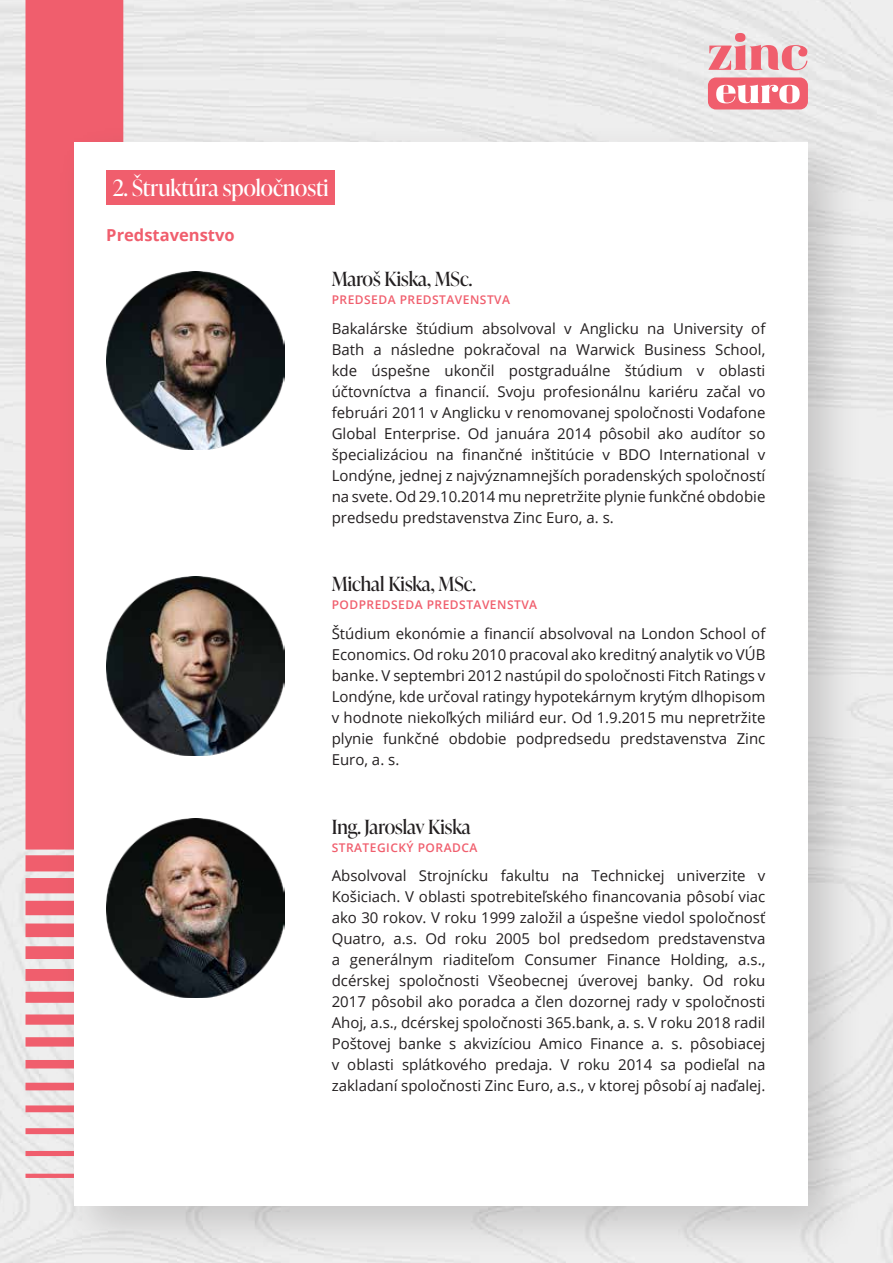
<style>
.page{position:relative;width:893px;height:1263px;background:#fff}
.page>*{position:absolute;margin:0;border:0;box-sizing:border-box;transform-origin:0 0}
.t1{font:22.5px "Ivy Presto Display";color:#fff}
.t2{font:19.5px "Ivy Presto Display";color:#231f20}
.t3{font:700 16.5px "Open Sans";color:#f05e6d}
.t4{font:15px/21px "Open Sans";color:#231f20;text-align:justify}
.t5{font:600 12px "Open Sans";letter-spacing:.04em;color:#f05e6d}
</style>
<div class="page">
<img style="left:0;top:0;width:893px;height:1263px">
<svg style="left:708px;top:33px;width:99px;height:37px"></svg>
<div style="left:708px;top:77px;width:100px;height:32px;background:#f05e6d;border-radius:8px"></div>
<svg style="left:716px;top:85px;width:84px;height:18px"></svg>
<svg style="left:26px;top:0;width:97px;height:1178px;fill:#f05e6d"></svg>
<div style="left:55px;top:123px;width:809px;height:1138px;background:#231f20;opacity:.2"></div>
<div style="left:74px;top:142px;width:734px;height:1063px;background:#fff"></div>
<img style="left:106px;top:271px;width:179px;height:179px">
<img style="left:106px;top:576px;width:179px;height:179px">
<img style="left:106px;top:818px;width:179px;height:179px">
<div style="left:106px;top:170px;width:229px;height:34px;background:#f05e6d"></div>
<h1 class="t1" style="left:113px;top:172px;width:218px">2. Štruktúra spoločnosti</h1>
<p class="t3" style="left:106px;top:224px;width:130px">Predstavenstvo</p>
<h2 class="t2" style="left:332px;top:265px;width:142px">Maroš Kiska, MSc.</h2>
<p class="t5" style="left:332px;top:292px;width:180px">PREDSEDA PREDSTAVENSTVA</p>
<p class="t4" style="left:332px;top:317px;width:435px">Bakalárske štúdium absolvoval v Anglicku na University of Bath a následne pokračoval na Warwick Business School, kde úspešne ukončil postgraduálne štúdium v oblasti účtovníctva a financií. Svoju profesionálnu kariéru začal vo februári 2011 v Anglicku v renomovanej spoločnosti Vodafone Global Enterprise. Od januára 2014 pôsobil ako audítor so špecializáciou na finančné inštitúcie v BDO International v Londýne, jednej z najvýznamnejších poradenských spoločností na svete. Od 29.10.2014 mu nepretržite plynie funkčné obdobie predsedu predstavenstva Zinc Euro, a. s.</p>
<h2 class="t2" style="left:332px;top:570px;width:146px">Michal Kiska, MSc.</h2>
<p class="t5" style="left:332px;top:597px;width:207px">PODPREDSEDA PREDSTAVENSTVA</p>
<p class="t4" style="left:332px;top:623px;width:435px">Štúdium ekonómie a financií absolvoval na London School of Economics. Od roku 2010 pracoval ako kreditný analytik vo VÚB banke. V septembri 2012 nastúpil do spoločnosti Fitch Ratings v Londýne, kde určoval ratingy hypotekárnym krytým dlhopisom v hodnote niekoľkých miliárd eur. Od 1.9.2015 mu nepretržite plynie funkčné obdobie podpredsedu predstavenstva Zinc Euro, a. s.</p>
<h2 class="t2" style="left:332px;top:812px;width:140px">Ing. Jaroslav Kiska</h2>
<p class="t5" style="left:332px;top:839px;width:147px">STRATEGICKÝ PORADCA</p>
<p class="t4" style="left:332px;top:865px;width:435px">Absolvoval Strojnícku fakultu na Technickej univerzite v Košiciach. V oblasti spotrebiteľského financovania pôsobí viac ako 30 rokov. V roku 1999 založil a úspešne viedol spoločnosť Quatro, a.s. Od roku 2005 bol predsedom predstavenstva a generálnym riaditeľom Consumer Finance Holding, a.s., dcérskej spoločnosti Všeobecnej úverovej banky. Od roku 2017 pôsobil ako poradca a člen dozornej rady v spoločnosti Ahoj, a.s., dcérskej spoločnosti 365.bank, a. s. V roku 2018 radil Poštovej banke s akvizíciou Amico Finance a. s. pôsobiacej v oblasti splátkového predaja. V roku 2014 sa podieľal na zakladaní spoločnosti Zinc Euro, a.s., v ktorej pôsobí aj naďalej.</p>
</div>
